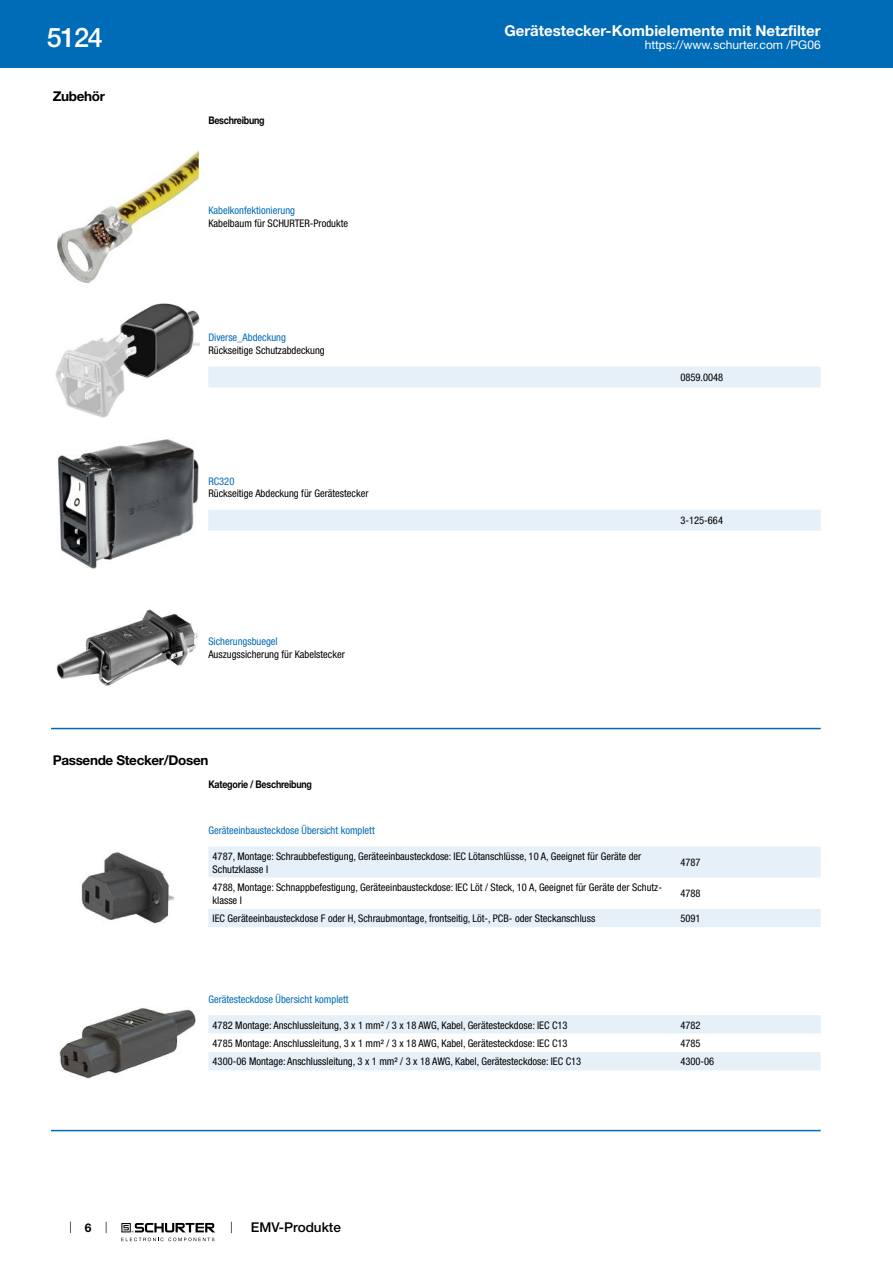
<style>
.page{position:relative;width:893px;height:1263px;background:#fff}
.page>*{position:absolute;margin:0;border:0;box-sizing:border-box;transform-origin:0 0}
.t1{font:500 27px "Helvetica Neue LT";color:#fff}
.t2{font:700 15px "Helvetica Neue LT";color:#fff}
.t3{font:700 13.5px "Helvetica Neue LT";letter-spacing:-.025em;color:#000}
.t4{font:500 13.5px "Helvetica Neue LT";color:#000}
.t5{font:12px "Helvetica Neue LT";color:#fff}
.t6{font:700 12px "Helvetica Neue LT";color:#000}
.t7{font:condensed 10.5px/12.6px "Helvetica Neue LT";color:#000}
.t8{font:condensed 10.5px "Helvetica Neue LT";color:#006bb6}
.t9{font:700 10.5px "Helvetica Neue LT";letter-spacing:-.025em;color:#000;scale:.85 1}
</style>
<div class="page">
<svg style="left:70px;top:1221px;width:1px;height:12px"></svg>
<svg style="left:121px;top:1223px;width:94px;height:18px"></svg>
<div style="left:0;top:0;width:893px;height:68px;background:#006bb6"></div>
<img style="left:57px;top:151px;width:141px;height:131px">
<img style="left:55px;top:304px;width:145px;height:113px">
<div style="left:208px;top:367px;width:613px;height:20px;background:#e6f0f8"></div>
<img style="left:57px;top:439px;width:141px;height:130px">
<div style="left:208px;top:510px;width:613px;height:21px;background:#e6f0f8"></div>
<img style="left:56px;top:609px;width:142px;height:77px">
<hr style="left:51px;top:728px;width:770px;height:1px;background:#006bb6">
<img style="left:81px;top:852px;width:93px;height:72px">
<div style="left:208px;top:847px;width:613px;height:31px;background:#e6f0f8"></div>
<div style="left:208px;top:909px;width:613px;height:18px;background:#e6f0f8"></div>
<img style="left:60px;top:1007px;width:135px;height:71px">
<svg style="left:208px;top:1015px;width:613px;height:55px"></svg>
<hr style="left:51px;top:1130px;width:770px;height:1px;background:#006bb6">
<h1 class="t1" style="left:47px;top:21px;width:57px">5124</h1>
<p class="t3" style="left:53px;top:88px;width:54px">Zubehör</p>
<p class="t9" style="left:208px;top:114px;width:68px">Beschreibung</p>
<p class="t8" style="left:208px;top:205px;width:88px">Kabelkonfektionierung</p>
<p class="t7" style="left:208px;top:217px;width:141px">Kabelbaum für SCHURTER-Produkte</p>
<p class="t8" style="left:208px;top:332px;width:79px">Diverse_Abdeckung</p>
<p class="t7" style="left:208px;top:344px;width:118px">Rückseitige Schutzabdeckung</p>
<p class="t8" style="left:208px;top:475px;width:28px">RC320</p>
<p class="t7" style="left:208px;top:487px;width:162px">Rückseitige Abdeckung für Gerätestecker</p>
<p class="t8" style="left:208px;top:635px;width:71px">Sicherungsbuegel</p>
<p class="t7" style="left:208px;top:648px;width:138px">Auszugssicherung für Kabelstecker</p>
<p class="t3" style="left:53px;top:751px;width:157px">Passende Stecker/Dosen</p>
<h2 class="t2" style="left:504px;top:21px;width:318px">Gerätestecker-Kombielemente mit Netzfilter</h2>
<p class="t5" style="left:645px;top:38px;width:178px">https://www.schurter.com /PG06</p>
<p class="t7" style="left:680px;top:371px;width:44px">0859.0048</p>
<p class="t7" style="left:680px;top:514px;width:44px">3-125-664</p>
<p class="t9" style="left:208px;top:778px;width:123px">Kategorie / Beschreibung</p>
<p class="t8" style="left:208px;top:824px;width:168px">Geräteeinbausteckdose Übersicht komplett</p>
<p class="t7" style="left:213px;top:850px;width:430px">4787, Montage: Schraubbefestigung, Geräteeinbausteckdose: IEC Lötanschlüsse, 10 A, Geeignet für Geräte der<br>Schutzklasse I</p>
<p class="t7" style="left:680px;top:856px;width:22px">4787</p>
<p class="t7" style="left:213px;top:881px;width:451px">4788, Montage: Schnappbefestigung, Geräteeinbausteckdose: IEC Löt / Steck, 10 A, Geeignet für Geräte der Schutz&shy;klasse I</p>
<p class="t7" style="left:680px;top:887px;width:22px">4788</p>
<p class="t7" style="left:213px;top:912px;width:384px">IEC Geräteeinbausteckdose F oder H, Schraubmontage, frontseitig, Löt-, PCB- oder Steckanschluss</p>
<p class="t7" style="left:680px;top:912px;width:22px">5091</p>
<p class="t6" style="left:85px;top:1220px;width:8px">6</p>
<p class="t8" style="left:208px;top:993px;width:142px">Gerätesteckdose Übersicht komplett</p>
<p class="t7" style="left:213px;top:1018px;width:356px">4782 Montage: Anschlussleitung, 3 x 1 mm² / 3 x 18 AWG, Kabel, Gerätesteckdose: IEC C13</p>
<p class="t7" style="left:680px;top:1018px;width:22px">4782</p>
<p class="t7" style="left:213px;top:1037px;width:356px">4785 Montage: Anschlussleitung, 3 x 1 mm² / 3 x 18 AWG, Kabel, Gerätesteckdose: IEC C13</p>
<p class="t7" style="left:680px;top:1037px;width:22px">4785</p>
<p class="t7" style="left:213px;top:1055px;width:370px">4300-06 Montage: Anschlussleitung, 3 x 1 mm² / 3 x 18 AWG, Kabel, Gerätesteckdose: IEC C13</p>
<p class="t7" style="left:680px;top:1055px;width:35px">4300-06</p>
<p class="t4" style="left:251px;top:1219px;width:92px">EMV-Produkte</p>
</div>
